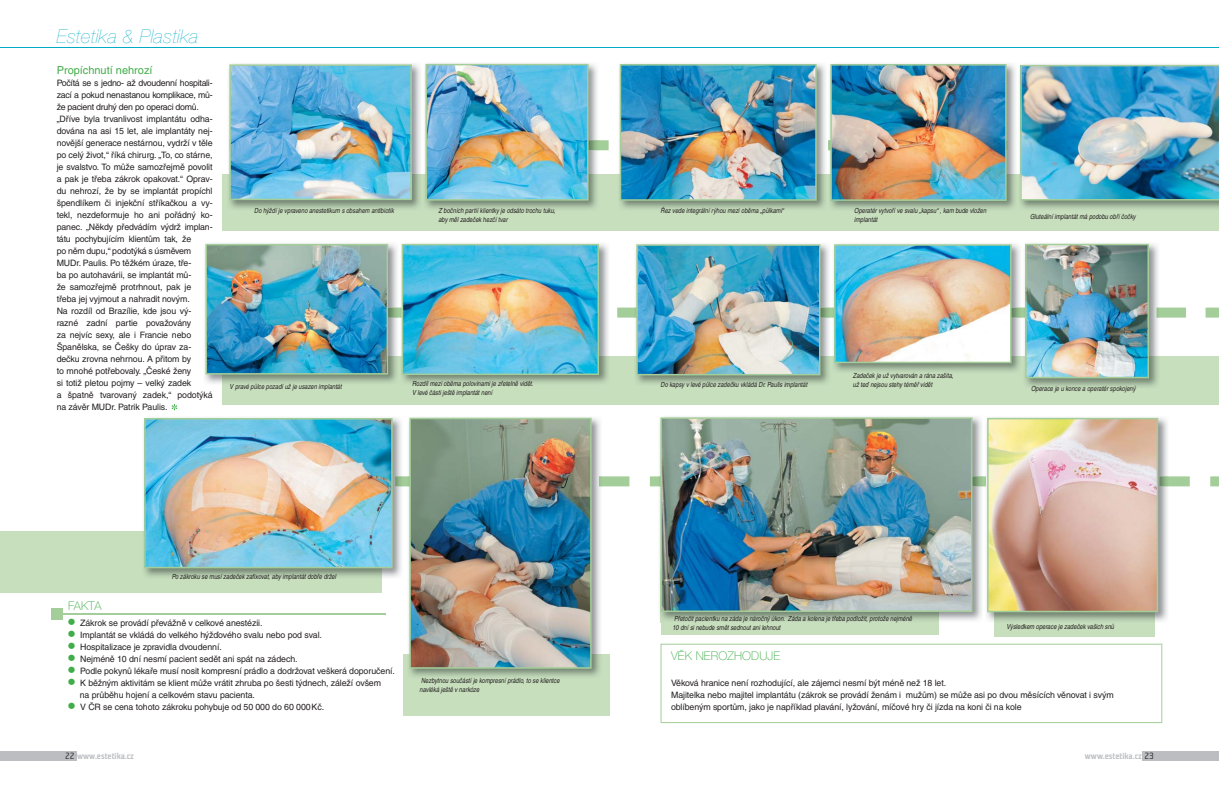
<style>
.page{position:relative;width:1219px;height:811px;background:#fff}
.page>*{position:absolute;margin:0;border:0;box-sizing:border-box;transform-origin:0 0}
.t1{font:italic 200 19px "Helvetica Neue CE";letter-spacing:.02em;color:#00abc6}
.t2{font:100 12px "Helvetica Neue CE";letter-spacing:.01em;color:#41ad49}
.t3{font:11px "Helvetica CE";color:#41ad49}
.t4{font:9px "Teuton Fett CE";color:#bbbdc0}
.t5{font:8.8px/12px "Helvetica CE";letter-spacing:-.01em;color:#231f20}
.t6{font:italic condensed 7px/9px "Helvetica CE";color:#231f20}
.s1{font-size:20px;color:#41ad49}
.s2{font-family:"Teuton Weiss CE";font-weight:700;color:#231f20}
</style>
<div class="page">
<div style="left:0;top:751px;width:77px;height:10px;background:#bbbdc0"></div>
<div style="left:1142px;top:751px;width:77px;height:10px;background:#bbbdc0"></div>
<div style="left:222px;top:175px;width:997px;height:56px;background:#c8dfbe"></div>
<svg style="left:661px;top:570px;width:277px;height:65px;background:#b7cdaf"></svg>
<div style="left:403px;top:654px;width:206px;height:61px;background:#c8dfbe"></div>
<div style="left:0;top:531px;width:382px;height:61px;background:#c8dfbe"></div>
<div style="left:222px;top:356px;width:997px;height:48px;background:#c8dfbe"></div>
<svg style="left:660px;top:643px;width:502px;height:80px"></svg>
<hr style="left:0;top:47px;width:1219px;height:1px;background:#00abc6">
<svg style="left:172px;top:404px;width:5px;height:6px"></svg>
<img style="left:227px;top:63px;width:370px;height:146px">
<img style="left:620px;top:63px;width:395px;height:146px">
<img style="left:229px;top:64px;width:990px;height:137px">
<img style="left:1025px;top:243px;width:133px;height:144px">
<img style="left:408px;top:417px;width:193px;height:260px">
<img style="left:409px;top:612px;width:183px;height:56px">
<hr style="left:57px;top:613px;width:329px;height:1px;background:#a4ce99">
<div style="left:51px;top:609px;width:11px;height:11px;background:#a4ce99"></div>
<img style="left:205px;top:244px;width:1014px;height:134px">
<svg style="left:994px;top:419px;width:160px;height:217px;background:#b5cbad"></svg>
<img style="left:144px;top:418px;width:1075px;height:194px">
<h1 class="t1" style="left:57px;top:29px;width:143px">Estetika &amp; Plastika</h1>
<p class="t3" style="left:57px;top:66px;width:97px">Propíchnutí nehrozí</p>
<p class="t5" style="left:57px;top:78px;width:157px">Počítá se s jedno- až dvoudenní hospitali&shy;zací a pokud nenastanou komplikace, mů&shy;že pacient druhý den po operaci domů. „Dříve byla trvanlivost implantátu odha&shy;dována na asi 15 let, ale implantáty nej&shy;novější generace nestárnou, vydrží v těle po celý život,“ říká chirurg. „To, co stárne, je svalstvo. To může samozřejmě povolit a pak je třeba zákrok opakovat.“ Oprav&shy;du nehrozí, že by se implantát propíchl špendlíkem či injekční stříkačkou a vy&shy;tekl, nezdeformuje ho ani pořádný ko&shy;panec. „Někdy předvádím výdrž implan&shy;tátu pochybujícím klientům tak, že<br>po něm dupu,“ podotýká s úsměvem MUDr. Paulis. Po těžkém úraze, tře-<br>ba po autohavárii, se implantát mů-<br>že samozřejmě protrhnout, pak je třeba jej vyjmout a nahradit novým.<br>Na rozdíl od Brazílie, kde jsou vý&shy;razné zadní partie považovány<br>za nejvíc sexy, ale i Francie nebo Španělska, se Češky do úprav za&shy;dečku zrovna nehrnou. A přitom by<br>to mnohé potřebovaly. „České ženy<br>si totiž pletou pojmy – velký zadek<br>a špatně tvarovaný zadek,“ podotýká na závěr MUDr. Patrik Paulis.</p>
<p class="t6" style="left:254px;top:207px;width:141px">Do hýždí je vpraveno anestetikum s obsahem antibiotik</p>
<p class="t6" style="left:438px;top:207px;width:119px">Z bočních partií klientky je odsáto trochu tuku, aby měl zadeček hezčí tvar</p>
<p class="t6" style="left:660px;top:207px;width:125px">Řez vede integrální rýhou mezi oběma „půlkami“</p>
<p class="t6" style="left:854px;top:207px;width:133px">Operatér vytvoří ve svalu „kapsu“ , kam bude vložen implantát</p>
<p class="t6" style="left:1030px;top:213px;width:107px">Gluteální implantát má podobu obří čočky</p>
<p class="t6" style="left:230px;top:382px;width:114px">V pravé půlce pozadí už je usazen implantát</p>
<p class="t6" style="left:412px;top:380px;width:123px">Rozdíl mezi oběma polovinami je zřetelně vidět.<br>V levé části ještě implantát není</p>
<p class="t6" style="left:660px;top:381px;width:148px">Do kapsy v levé půlce zadečku vkládá Dr. Paulis implantát</p>
<p class="t6" style="left:853px;top:371px;width:102px">Zadeček je už vytvarován a rána zašita, už teď nejsou stehy téměř vidět</p>
<p class="t6" style="left:1031px;top:385px;width:106px">Operace je u konce a operatér spokojený</p>
<p class="t6" style="left:172px;top:573px;width:166px">Po zákroku se musí zadeček zafixovat, aby implantát dobře držel</p>
<h2 class="t2" style="left:68px;top:601px;width:35px">FAKTA</h2>
<p class="t5" style="left:68px;top:618px;width:196px"><span class="s1">•</span> Zákrok se provádí převážně v celkové anestézii.</p>
<p class="t5" style="left:68px;top:630px;width:255px"><span class="s1">•</span> Implantát se vkládá do velkého hýžďového svalu nebo pod sval.</p>
<p class="t5" style="left:68px;top:642px;width:155px"><span class="s1">•</span> Hospitalizace je zpravidla dvoudenní.</p>
<p class="t5" style="left:68px;top:654px;width:231px"><span class="s1">•</span> Nejméně 10 dní nesmí pacient sedět ani spát na zádech.</p>
<p class="t5" style="left:68px;top:666px;width:328px"><span class="s1">•</span> Podle pokynů lékaře musí nosit kompresní prádlo a dodržovat veškerá doporučení.</p>
<p class="t5" style="left:80px;top:678px;width:303px;text-indent:-12px"><span class="s1">•</span> K běžným aktivitám se klient může vrátit zhruba po šesti týdnech, záleží ovšem na průběhu hojení a celkovém stavu pacienta.</p>
<p class="t5" style="left:68px;top:702px;width:258px"><span class="s1">•</span> V ČR se cena tohoto zákroku pohybuje od 50 000 do 60 000 Kč.</p>
<p class="t6" style="left:420px;top:677px;width:142px">Nezbytnou součástí je kompresní prádlo, to se klientce navléká ještě v narkóze</p>
<p class="t6" style="left:672px;top:614px;width:241px">Přetočit pacientku na záda je náročný úkon. Záda a kolena je třeba podložit, protože nejméně<br>10 dní si nebude smět sednout ani lehnout</p>
<p class="t6" style="left:1006px;top:622px;width:109px">Výsledkem operace je zadeček vašich snů</p>
<h2 class="t2" style="left:671px;top:652px;width:111px">VĚK NEROZHODUJE</h2>
<p class="t5" style="left:671px;top:678px;width:444px">Věková hranice není rozhodující, ale zájemci nesmí být méně než 18 let.<br>Majitelka nebo majitel implantátu (zákrok se provádí ženám i mužům) se může asi po dvou měsících věnovat i svým oblíbeným sportům, jako je například plavání, lyžování, míčové hry či jízda na koni či na kole</p>
<p class="t4" style="left:65px;top:752px;width:70px"><span class="s2">22</span> www.estetika.cz</p>
<p class="t4" style="left:1085px;top:752px;width:70px">www.estetika.cz <span class="s2">23</span></p>
</div>
